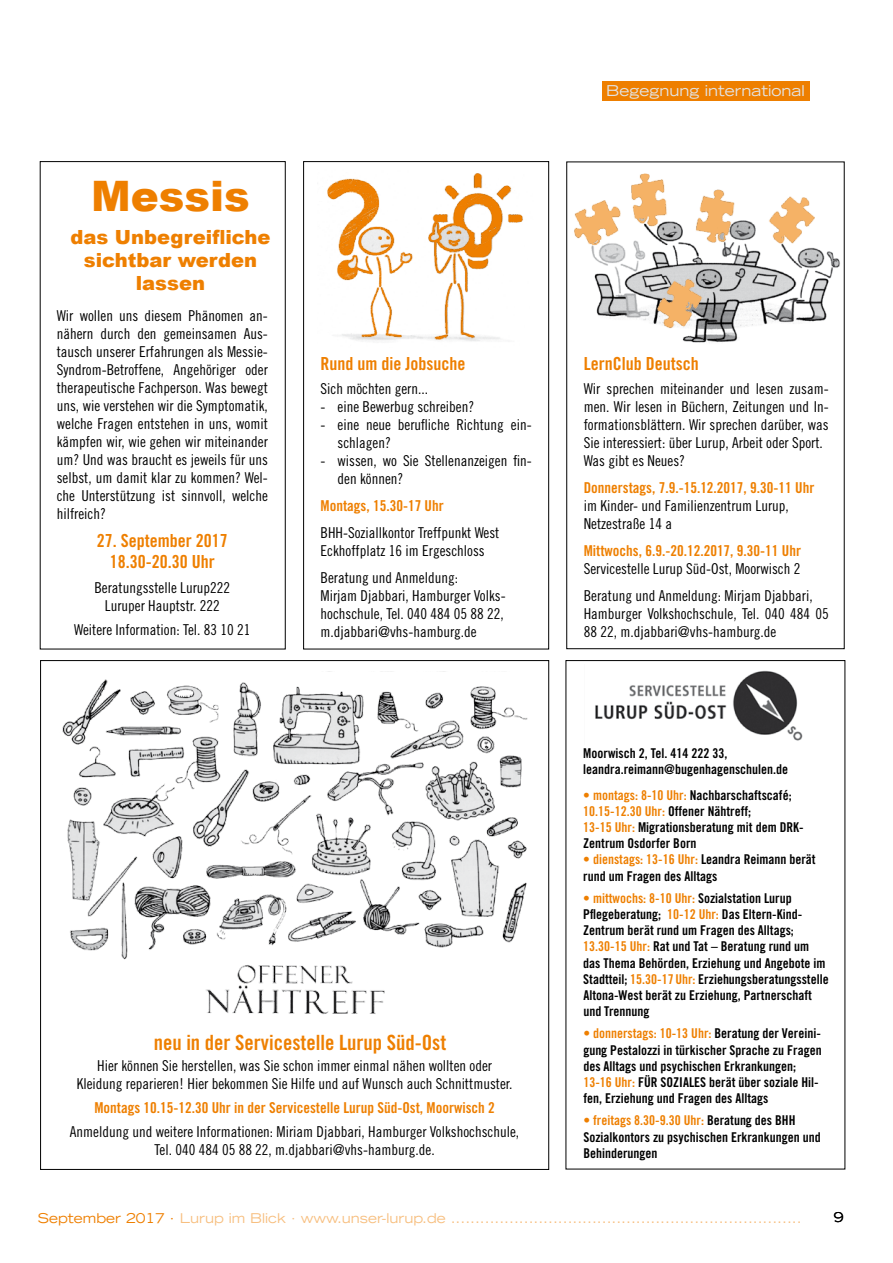
<style>
.page{position:relative;width:893px;height:1263px;background:#fff}
.page>*{position:absolute;margin:0;border:0;box-sizing:border-box;transform-origin:0 0}
.t1{font:900 42px "Arial";color:#ee7f00}
.t2{font:21px "Trade Gothic Bold Cond Twenty";color:#ee7f00}
.t3{font:900 19.5px/23.4px "Arial";color:#ee7f00;text-align:center}
.t4{font:18px/21.6px "Trade Gothic Bold Cond Twenty";color:#ee7f00;text-align:center}
.t5{font:15px/18px "Trade Gothic Cond Eighteen";color:#000}
.t6{font:15px "Trade Gothic Bold Cond Twenty";color:#ee7f00}
.t7{font:expanded 15px "Trade Gothic LH";color:#e3e4e4}
.t8{font:13.5px/16.2px "Trade Gothic Bold Cond Twenty";color:#000}
.t9{font:expanded 13.5px "Trade Gothic LH";color:#f7bf80}
.t10{font:expanded 13.5px "Trade Gothic LH";color:#000}
.s1{color:#ee7f00}
</style>
<div class="page">
<div style="left:40px;top:161px;width:246px;height:488px;border:1px solid #000"></div>
<img style="left:574px;top:173px;width:266px;height:170px">
<div style="left:602px;top:81px;width:207px;height:19px;background:#ee7f00"></div>
<img style="left:595px;top:670px;width:208px;height:71px">
<img style="left:62px;top:671px;width:466px;height:288px">
<img style="left:168px;top:956px;width:254px;height:58px">
<img style="left:327px;top:173px;width:196px;height:168px">
<div style="left:303px;top:161px;width:246px;height:488px;border:1px solid #000"></div>
<h1 class="t1" style="left:91px;top:166px;width:160px">Messis</h1>
<h3 class="t3" style="left:70px;top:224px;width:202px">das Unbegreifliche sichtbar werden lassen</h3>
<p class="t5" style="left:57px;top:307px;width:213px;text-align:justify">Wir wollen uns diesem Phänomen an&shy;nähern durch den gemeinsamen Aus&shy;tausch unserer Erfahrungen als Messie-Syndrom-Betroffene, Angehöriger oder therapeutische Fachperson. Was bewegt uns, wie verstehen wir die Symptomatik, welche Fragen entstehen in uns, womit kämpfen wir, wie gehen wir miteinander um? Und was braucht es jeweils für uns selbst, um damit klar zu kommen? Wel&shy;che Unterstützung ist sinnvoll, welche hilfreich?</p>
<p class="t4" style="left:97px;top:529px;width:132px">27. September 2017<br>18.30-20.30 Uhr</p>
<p class="t5" style="left:94px;top:578px;width:137px;text-align:center">Beratungsstelle Lurup222<br>Luruper Hauptstr. 222</p>
<p class="t5" style="left:74px;top:620px;width:178px">Weitere Information: Tel. 83 10 21</p>
<p class="t4" style="left:321px;top:353px;width:146px">Rund um die Jobsuche</p>
<p class="t5" style="left:321px;top:380px;width:109px">Sich möchten gern...</p>
<p class="t5" style="left:321px;top:398px;width:155px">- eine Bewerbug schreiben?</p>
<p class="t5" style="left:338px;top:416px;width:196px;text-indent:-17px">- eine neue berufliche Richtung ein&shy;schlagen?</p>
<p class="t5" style="left:338px;top:452px;width:196px;text-indent:-17px">- wissen, wo Sie Stellenanzeigen fin&shy;den können?</p>
<p class="t6" style="left:321px;top:497px;width:125px">Montags, 15.30-17 Uhr</p>
<p class="t5" style="left:321px;top:524px;width:180px">BHH-Soziallkontor Treffpunkt West<br>Eckhoffplatz 16 im Ergeschloss</p>
<p class="t5" style="left:321px;top:569px;width:187px">Beratung und Anmeldung:<br>Mirjam Djabbari, Hamburger Volks&shy;hochschule, Tel. 040 484 05 88 22, m.djabbari@vhs-hamburg.de</p>
<h2 class="t2" style="left:154px;top:1030px;width:294px">neu in der Servicestelle Lurup Süd-Ost</h2>
<p class="t5" style="left:77px;top:1057px;width:437px;text-align:center">Hier können Sie herstellen, was Sie schon immer einmal nähen wollten oder<br>Kleidung reparieren! Hier bekommen Sie Hilfe und auf Wunsch auch Schnittmuster.</p>
<p class="t6" style="left:94px;top:1099px;width:402px">Montags 10.15-12.30 Uhr in der Servicestelle Lurup Süd-Ost, Moorwisch 2</p>
<p class="t5" style="left:70px;top:1123px;width:451px;text-align:center">Anmeldung und weitere Informationen: Miriam Djabbari, Hamburger Volkshochschule,<br>Tel. 040 484 05 88 22, m.djabbari@vhs-hamburg.de.</p>
<p class="t7" style="left:606px;top:81px;width:200px">Begegnung international</p>
<p class="t4" style="left:584px;top:353px;width:116px">LernClub Deutsch</p>
<p class="t5" style="left:584px;top:380px;width:246px">Wir sprechen miteinander und lesen zusam&shy;men. Wir lesen in Büchern, Zeitungen und In&shy;formationsblättern. Wir sprechen darüber, was Sie interessiert: über Lurup, Arbeit oder Sport.<br>Was gibt es Neues?</p>
<p class="t6" style="left:584px;top:479px;width:232px">Donnerstags, 7.9.-15.12.2017, 9.30-11 Uhr</p>
<p class="t5" style="left:584px;top:497px;width:207px">im Kinder- und Familienzentrum Lurup,<br>Netzestraße 14 a</p>
<p class="t6" style="left:584px;top:542px;width:219px">Mittwochs, 6.9.-20.12.2017, 9.30-11 Uhr</p>
<p class="t5" style="left:584px;top:555px;width:231px;line-height:27px">Servicestelle Lurup Süd-Ost, Moorwisch 2<br>Beratung und Anmeldung: Mirjam Djabbari,</p>
<p class="t5" style="left:584px;top:605px;width:246px">Hamburger Volkshochschule, Tel. 040 484 05<br>88 22, m.djabbari@vhs-hamburg.de</p>
<p class="t8" style="left:583px;top:745px;width:206px">Moorwisch 2, Tel. 414 222 33, leandra.reimann@bugenhagenschulen.de</p>
<p class="t8" style="left:583px;top:786px;width:222px"><span class="s1">• montags: 8-10 Uhr:</span> Nachbarschaftscafé; <span class="s1">10.15-12.30 Uhr:</span> Offener Nähtreff;<br><span class="s1">13-15 Uhr:</span> Migrationsberatung mit dem DRK-Zentrum Osdorfer Born</p>
<p class="t8" style="left:583px;top:851px;width:234px"><span class="s1">• dienstags: 13-16 Uhr:</span> Leandra Reimann berät rund um Fragen des Alltags</p>
<p class="t8" style="left:583px;top:890px;width:247px"><span class="s1">• mittwochs: 8-10 Uhr:</span> Sozialstation Lurup Pflegeberatung; <span class="s1">10-12 Uhr:</span> Das Eltern-Kind-Zentrum berät rund um Fragen des Alltags; <span class="s1">13.30-15 Uhr:</span> Rat und Tat – Beratung rund um das Thema Behörden, Erziehung und Angebote im Stadtteil; <span class="s1">15.30-17 Uhr:</span> Erziehungsberatungsstelle Altona-West berät zu Erziehung, Partnerschaft und Trennung</p>
<p class="t8" style="left:583px;top:1025px;width:240px"><span class="s1">• donnerstags: 10-13 Uhr:</span> Beratung der Vereini&shy;gung Pestalozzi in türkischer Sprache zu Fragen des Alltags und psychischen Erkrankungen; <span class="s1">13-16 Uhr:</span> FÜR SOZIALES berät über soziale Hil&shy;fen, Erziehung und Fragen des Alltags</p>
<p class="t8" style="left:583px;top:1112px;width:239px"><span class="s1">• freitags 8.30-9.30 Uhr:</span> Beratung des BHH<br>Sozialkontors zu psychischen Erkrankungen und<br>Behinderungen</p>
<p class="t9" style="left:38px;top:1209px;width:419px"><span class="s1">September 2017 ·</span> Lurup im Blick · www. unser-lurup. de ........................................................................</p>
<p class="t10" style="left:834px;top:1209px;width:11px">9</p>
</div>
